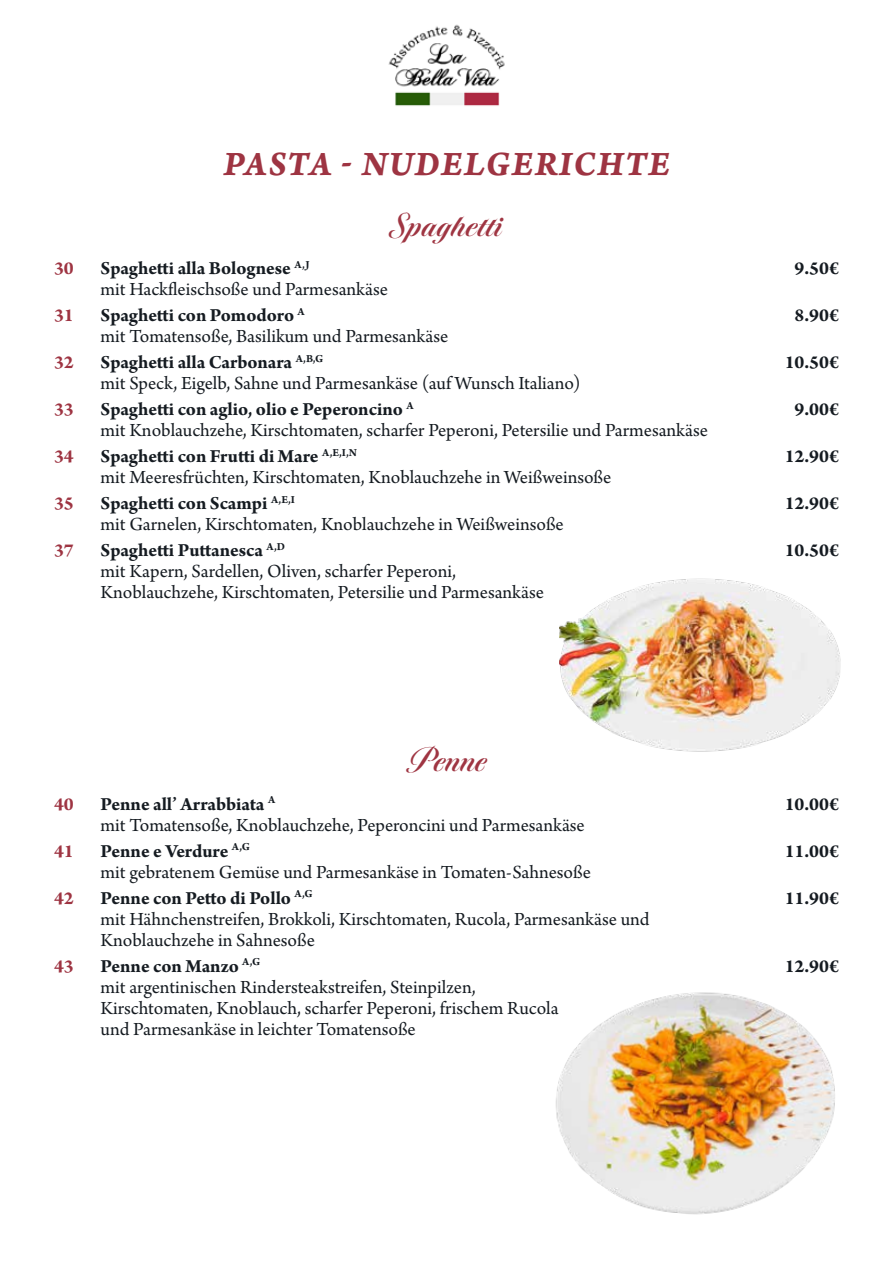
<style>
.page{position:relative;width:893px;height:1263px;background:#fff}
.page>*{position:absolute;margin:0;border:0;box-sizing:border-box;transform-origin:0 0}
.t1{font:36.15px "Arno Pro Bold Italic Caption";letter-spacing:.035em;color:#9e3442;scale:.95 1}
.t2{font:700 34.65px "Tangier";letter-spacing:.03em;color:#9f3542;scale:.95 1}
.t3{font:19.5px/21px "Arno Pro";color:#151b21}
.t4{font:700 19.5px "Arno Pro";color:#151b21}
.t5{font:700 19.5px "Arno Pro";color:#9e3442}
.s1{font-weight:700}
</style>
<div class="page">
<img style="left:559px;top:578px;width:281px;height:174px">
<img style="left:556px;top:992px;width:279px;height:223px">
<img style="left:388px;top:24px;width:117px;height:82px">
<h1 class="t1" style="left:223px;top:141px;width:471px">PASTA - NUDELGERICHTE</h1>
<h2 class="t2" style="left:391px;top:205px;width:119px">Spaghetti</h2>
<p class="t5" style="left:54px;top:257px;width:21px">30</p>
<p class="t3" style="left:101px;top:259px;width:289px"><span class="s1">Spaghetti alla Bolognese</span> <sup>A,J<br></sup>mit Hackfleischsoße und Parmesankäse</p>
<p class="t4" style="left:795px;top:257px;width:46px">9.50€</p>
<p class="t5" style="left:54px;top:304px;width:21px">31</p>
<p class="t3" style="left:101px;top:306px;width:349px"><span class="s1">Spaghetti con Pomodoro</span> <sup>A<br></sup>mit Tomatensoße, Basilikum und Parmesankäse</p>
<p class="t4" style="left:795px;top:304px;width:46px">8.90€</p>
<p class="t5" style="left:54px;top:351px;width:21px">32</p>
<p class="t3" style="left:101px;top:353px;width:482px"><span class="s1">Spaghetti alla Carbonara</span> <sup>A,B,G<br></sup>mit Speck, Eigelb, Sahne und Parmesankäse (auf Wunsch Italiano)</p>
<p class="t4" style="left:785px;top:351px;width:56px">10.50€</p>
<p class="t5" style="left:54px;top:398px;width:21px">33</p>
<p class="t3" style="left:101px;top:400px;width:609px"><span class="s1">Spaghetti con aglio, olio e Peperoncino</span> <sup>A<br></sup>mit Knoblauchzehe, Kirschtomaten, scharfer Peperoni, Petersilie und Parmesankäse</p>
<p class="t4" style="left:795px;top:398px;width:46px">9.00€</p>
<p class="t5" style="left:54px;top:445px;width:21px">34</p>
<p class="t3" style="left:101px;top:447px;width:512px"><span class="s1">Spaghetti con Frutti di Mare</span> <sup>A,E,I,N<br></sup>mit Meeresfrüchten, Kirschtomaten, Knoblauchzehe in Weißweinsoße</p>
<p class="t4" style="left:785px;top:445px;width:56px">12.90€</p>
<p class="t5" style="left:54px;top:492px;width:21px">35</p>
<p class="t3" style="left:101px;top:494px;width:465px"><span class="s1">Spaghetti con Scampi</span> <sup>A,E,I<br></sup>mit Garnelen, Kirschtomaten, Knoblauchzehe in Weißweinsoße</p>
<p class="t4" style="left:785px;top:492px;width:56px">12.90€</p>
<p class="t5" style="left:54px;top:539px;width:21px">37</p>
<p class="t3" style="left:101px;top:541px;width:445px"><span class="s1">Spaghetti Puttanesca</span> <sup>A,D<br></sup>mit Kapern, Sardellen, Oliven, scharfer Peperoni,<br>Knoblauchzehe, Kirschtomaten, Petersilie und Parmesankäse</p>
<p class="t4" style="left:785px;top:539px;width:56px">10.50€</p>
<h2 class="t2" style="left:407px;top:741px;width:85px">Penne</h2>
<p class="t5" style="left:54px;top:793px;width:21px">40</p>
<p class="t3" style="left:101px;top:795px;width:486px"><span class="s1">Penne all’ Arrabbiata</span> <sup>A<br></sup>mit Tomatensoße, Knoblauchzehe, Peperoncini und Parmesankäse</p>
<p class="t4" style="left:785px;top:793px;width:56px">10.00€</p>
<p class="t5" style="left:54px;top:840px;width:21px">41</p>
<p class="t3" style="left:101px;top:842px;width:492px"><span class="s1">Penne e Verdure</span> <sup>A,G<br></sup>mit gebratenem Gemüse und Parmesankäse in Tomaten-Sahnesoße</p>
<p class="t4" style="left:785px;top:840px;width:56px">11.00€</p>
<p class="t5" style="left:54px;top:887px;width:21px">42</p>
<p class="t3" style="left:101px;top:888px;width:550px"><span class="s1">Penne con Petto di Pollo</span> <sup>A,G<br></sup>mit Hähnchenstreifen, Brokkoli, Kirschtomaten, Rucola, Parmesankäse und<br>Knoblauchzehe in Sahnesoße</p>
<p class="t4" style="left:785px;top:887px;width:56px">11.90€</p>
<p class="t5" style="left:54px;top:955px;width:21px">43</p>
<p class="t3" style="left:101px;top:956px;width:459px"><span class="s1">Penne con Manzo</span> <sup>A,G<br></sup>mit argentinischen Rindersteakstreifen, Steinpilzen, Kirschtomaten, Knoblauch, scharfer Peperoni, frischem Rucola und Parmesankäse in leichter Tomatensoße</p>
<p class="t4" style="left:785px;top:955px;width:56px">12.90€</p>
</div>
